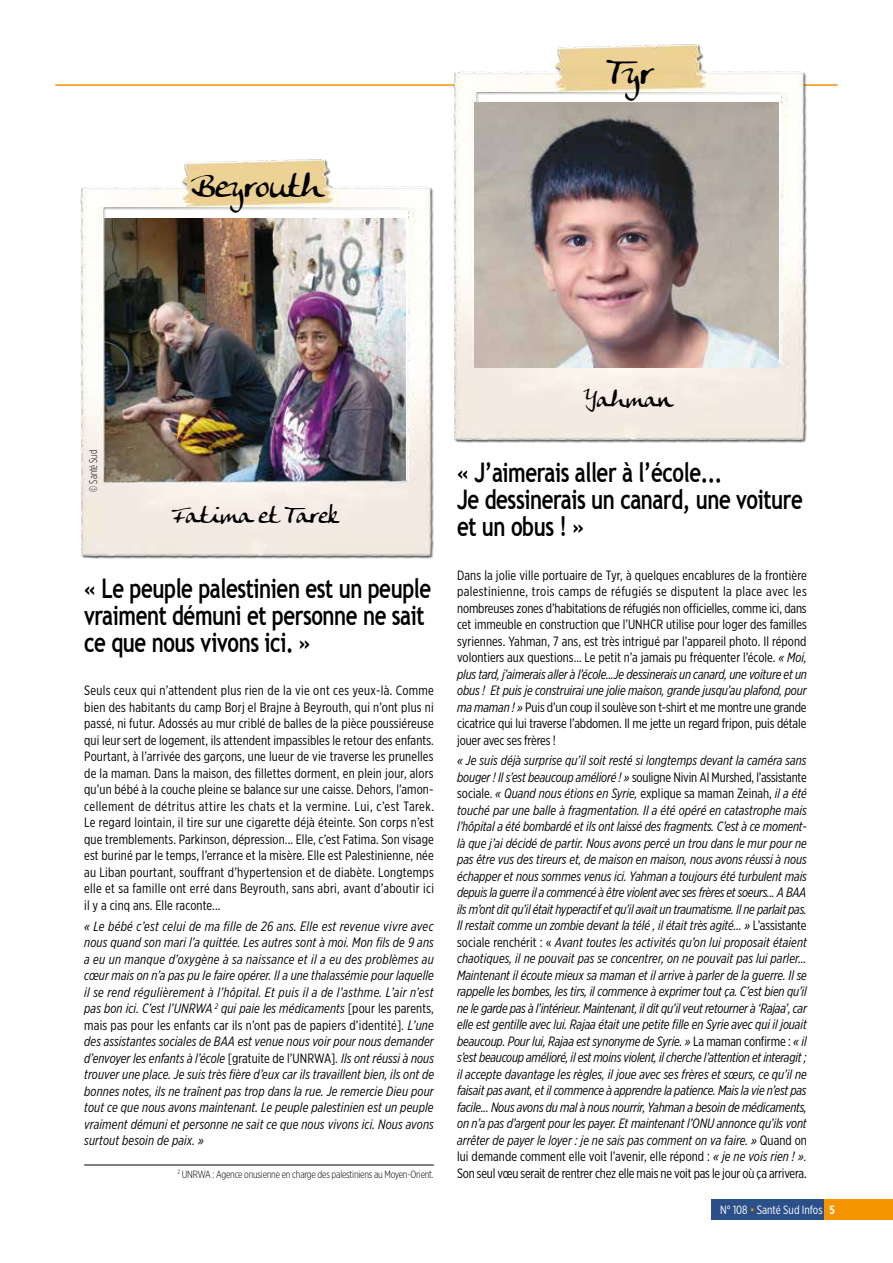
<style>
.page{position:relative;width:893px;height:1263px;background:#fff}
.page>*{position:absolute;margin:0;border:0;box-sizing:border-box;transform-origin:0 0}
.t1{font:36px "Anke Calligraphic FG";color:#000}
.t2{font:33.6px "Anke Calligraphic FG";color:#000}
.t3{font:700 27px/27px "Trebuchet MS";letter-spacing:-.02em;color:#000;scale:.76 1}
.t4{font:24px "Anke Calligraphic FG";color:#000}
.t5{font:italic 13.5px/16.5px "Gotham X Narrow";letter-spacing:.005em;color:#000;text-align:justify}
.t6{font:13.5px/16.5px "Gotham X Narrow";letter-spacing:-.005em;color:#000;text-align:justify}
.t7{font:12px "Gotham X Narrow";color:#fff}
.t8{font:300 11.25px "Gotham X Narrow";color:#000;scale:.85 1}
.t9{font:300 10.5px "Gotham X Narrow";letter-spacing:-.02em;color:#000}
.s1{font-style:normal}
.s2{font-style:italic}
.s3{color:#f39400}
.s4{font-weight:700}
</style>
<div class="page">
<hr style="left:84px;top:1165px;width:350px;height:1px;background:#000">
<hr style="left:55px;top:84px;width:783px;height:2px;background:#f39400">
<img style="left:80px;top:159px;width:354px;height:400px">
<img style="left:409px;top:44px;width:429px;height:421px">
<img style="left:474px;top:103px;width:304px;height:264px">
<div style="left:711px;top:1199px;width:182px;height:21px;background:#2a4f89"></div>
<div style="left:825px;top:1199px;width:68px;height:21px;background:#f39400"></div>
<h2 class="t2" style="left:191px;top:166px;width:133px">Beyrouth</h2>
<h1 class="t1" style="left:606px;top:50px;width:48px">Tyr</h1>
<h3 class="t4" style="left:583px;top:385px;width:91px">Yahman</h3>
<p class="t8" style="left:87px;top:492px;width:51px;rotate:-90deg">© Santé Sud</p>
<h3 class="t3" style="left:457px;top:459px;width:457px">« J’aimerais aller à l’école...<br>Je dessinerais un canard, une voiture et un obus ! »</h3>
<h3 class="t4" style="left:172px;top:501px;width:168px">Fatima et Tarek</h3>
<h3 class="t3" style="left:84px;top:575px;width:458px">« Le peuple palestinien est un peuple vraiment démuni et personne ne sait ce que nous vivons ici. »</h3>
<p class="t6" style="left:84px;top:682px;width:351px">Seuls ceux qui n’attendent plus rien de la vie ont ces yeux-là. Comme bien des habitants du camp Borj el Brajne à Beyrouth, qui n’ont plus ni passé, ni futur. Adossés au mur criblé de balles de la pièce poussiéreuse qui leur sert de logement, ils attendent impassibles le retour des enfants.<br>Pourtant, à l’arrivée des garçons, une lueur de vie traverse les prunelles de la maman. Dans la maison, des fillettes dorment, en plein jour, alors qu’un bébé à la couche pleine se balance sur une caisse. Dehors, l’amon&shy;cellement de détritus attire les chats et la vermine. Lui, c’est Tarek.<br>Le regard lointain, il tire sur une cigarette déjà éteinte. Son corps n’est que tremblements. Parkinson, dépression... Elle, c’est Fatima. Son visage est buriné par le temps, l’errance et la misère. Elle est Palestinienne, née au Liban pourtant, souffrant d’hypertension et de diabète. Longtemps elle et sa famille ont erré dans Beyrouth, sans abri, avant d’aboutir ici il y a cinq ans. Elle raconte...</p>
<p class="t5" style="left:84px;top:917px;width:351px">« Le bébé c’est celui de ma fille de 26 ans. Elle est revenue vivre avec nous quand son mari l’a quittée. Les autres sont à moi. Mon fils de 9 ans a eu un manque d’oxygène à sa naissance et il a eu des problèmes au cœur mais on n’a pas pu le faire opérer. Il a une thalassémie pour laquelle il se rend régulièrement à l’hôpital. Et puis il a de l’asthme. L’air n’est pas bon ici. C’est l’UNRWA <sup>2</sup> qui paie les médicaments <span class="s1">[pour les parents, mais pas pour les enfants car ils n’ont pas de papiers d’identité]</span>. L’une des assistantes sociales de BAA est venue nous voir pour nous demander d’envoyer les enfants à l’école <span class="s1">[gratuite de l’UNRWA]</span>. Ils ont réussi à nous trouver une place. Je suis très fière d’eux car ils travaillent bien, ils ont de bonnes notes, ils ne traînent pas trop dans la rue. Je remercie Dieu pour tout ce que nous avons maintenant. Le peuple palestinien est un peuple vraiment démuni et personne ne sait ce que nous vivons ici. Nous avons surtout besoin de paix. »</p>
<p class="t9" style="left:178px;top:1168px;width:258px"><sup>2</sup> UNRWA : Agence onusienne en charge des palestiniens au Moyen-Orient.</p>
<p class="t6" style="left:457px;top:566px;width:351px">Dans la jolie ville portuaire de Tyr, à quelques encablures de la frontière palestinienne, trois camps de réfugiés se disputent la place avec les nombreuses zones d’habitations de réfugiés non officielles, comme ici, dans cet immeuble en construction que l’UNHCR utilise pour loger des familles syriennes. Yahman, 7 ans, est très intrigué par l’appareil photo. Il répond volontiers aux questions... Le petit n’a jamais pu fréquenter l’école. <span class="s2">« Moi, plus tard, j’aimerais aller à l’école...Je dessinerais un canard, une voiture et un obus ! Et puis je construirai une jolie maison, grande jusqu’au plafond, pour ma maman ! »</span> Puis d’un coup il soulève son t-shirt et me montre une grande cicatrice qui lui traverse l’abdomen. Il me jette un regard fripon, puis détale jouer avec ses frères !</p>
<p class="t5" style="left:457px;top:752px;width:351px">« Je suis déjà surprise qu’il soit resté si longtemps devant la caméra sans bouger ! Il s’est beaucoup amélioré ! » <span class="s1">souligne Nivin Al Murshed, l’assistante sociale.</span> « Quand nous étions en Syrie, <span class="s1">explique sa maman Zeinah,</span> il a été touché par une balle à fragmentation. Il a été opéré en catastrophe mais l’hôpital a été bombardé et ils ont laissé des fragments. C’est à ce moment&shy;là que j’ai décidé de partir. Nous avons percé un trou dans le mur pour ne pas être vus des tireurs et, de maison en maison, nous avons réussi à nous échapper et nous sommes venus ici. Yahman a toujours été turbulent mais depuis la guerre il a commencé à être violent avec ses frères et soeurs... A BAA ils m’ont dit qu’il était hyperactif et qu’il avait un traumatisme. Il ne parlait pas.<br>Il restait comme un zombie devant la télé , il était très agité... » <span class="s1">L’assistante sociale renchérit : «</span> Avant toutes les activités qu’on lui proposait étaient chaotiques, il ne pouvait pas se concentrer, on ne pouvait pas lui parler...<br>Maintenant il écoute mieux sa maman et il arrive à parler de la guerre. Il se rappelle les bombes, les tirs, il commence à exprimer tout ça. C’est bien qu’il ne le garde pas à l’intérieur. Maintenant, il dit qu’il veut retourner à ‘Rajaa’, car elle est gentille avec lui. Rajaa était une petite fille en Syrie avec qui il jouait beaucoup. Pour lui, Rajaa est synonyme de Syrie. » <span class="s1">La maman confirme :</span> « il s’est beaucoup amélioré, il est moins violent, il cherche l’attention et interagit ; il accepte davantage les règles, il joue avec ses frères et sœurs, ce qu’il ne faisait pas avant, et il commence à apprendre la patience. Mais la vie n’est pas facile... Nous avons du mal à nous nourrir, Yahman a besoin de médicaments, on n’a pas d’argent pour les payer. Et maintenant l’ONU annonce qu’ils vont arrêter de payer le loyer : je ne sais pas comment on va faire. » <span class="s1">Quand on lui demande comment elle voit l’avenir, elle répond :</span> « je ne vois rien ! ».<br><span class="s1">Son seul vœu serait de rentrer chez elle mais ne voit pas le jour où ça arrivera.</span></p>
<p class="t7" style="left:720px;top:1203px;width:116px">N° 108 <span class="s3">•</span> Santé Sud Infos <span class="s4">5</span></p>
</div>
